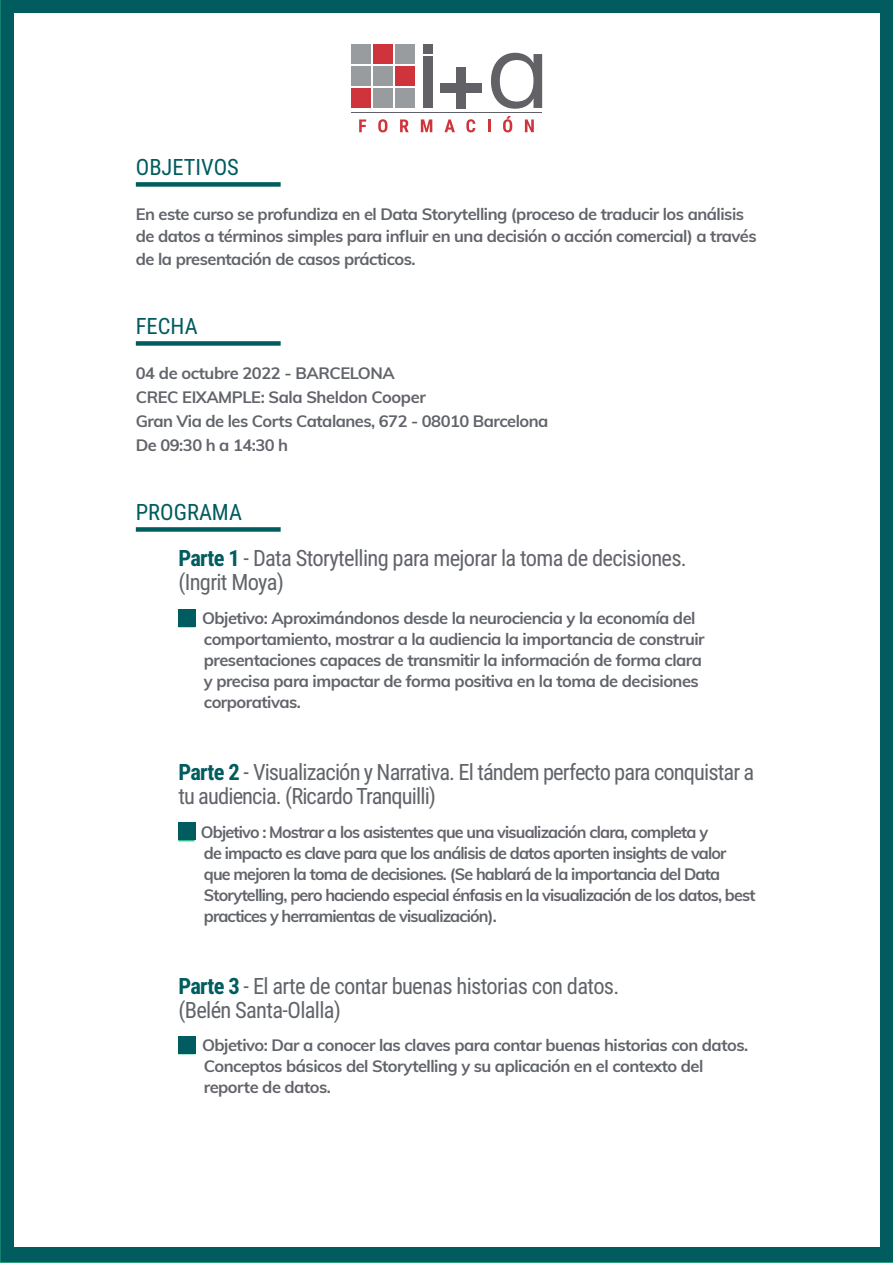
<style>
.page{position:relative;width:893px;height:1263px;background:#fff}
.page>*{position:absolute;margin:0;border:0;box-sizing:border-box;transform-origin:0 0}
.t1{font:22.5px/24px "Roboto Condensed";letter-spacing:-.03em;color:#61646a}
.t2{font:22.5px "Roboto Condensed";color:#005c5e}
.t3{font:700 16.5px/21px "Muli";letter-spacing:-.03em;color:#61646a}
.t4{font:700 16.5px/21px "Muli";letter-spacing:-.05em;color:#61646a}
.s1{color:#005c5e}
.s2{font-weight:700;color:#005c5e}
</style>
<div class="page">
<div style="left:1px;top:0;width:892px;height:1261px;background:#005c5e"></div>
<div style="left:15px;top:14px;width:865px;height:1233px;background:#fff"></div>
<svg style="left:359px;top:119px;width:7px;height:13px"></svg>
<svg style="left:378px;top:119px;width:9px;height:13px"></svg>
<svg style="left:400px;top:119px;width:9px;height:13px"></svg>
<svg style="left:421px;top:119px;width:11px;height:13px"></svg>
<svg style="left:444px;top:119px;width:11px;height:13px"></svg>
<svg style="left:466px;top:119px;width:9px;height:13px"></svg>
<svg style="left:488px;top:119px;width:2px;height:13px"></svg>
<svg style="left:503px;top:116px;width:9px;height:16px"></svg>
<svg style="left:525px;top:119px;width:9px;height:13px"></svg>
<div style="left:423px;top:56px;width:10px;height:52px;background:#616166"></div>
<div style="left:423px;top:44px;width:10px;height:9px;background:#616166"></div>
<svg style="left:491px;top:53px;width:51px;height:56px"></svg>
<div style="left:456px;top:67px;width:10px;height:41px;background:#616166"></div>
<div style="left:440px;top:83px;width:42px;height:9px;background:#616166"></div>
<div style="left:351px;top:66px;width:20px;height:20px;background:#999c9e"></div>
<div style="left:373px;top:88px;width:20px;height:20px;background:#999c9e"></div>
<div style="left:373px;top:66px;width:20px;height:20px;background:#999c9e"></div>
<div style="left:373px;top:44px;width:20px;height:20px;background:#cf333b"></div>
<div style="left:395px;top:66px;width:20px;height:20px;background:#cf333b"></div>
<div style="left:351px;top:44px;width:20px;height:20px;background:#999c9e"></div>
<div style="left:351px;top:88px;width:20px;height:20px;background:#cf333b"></div>
<div style="left:395px;top:88px;width:20px;height:20px;background:#999c9e"></div>
<div style="left:395px;top:44px;width:20px;height:20px;background:#999c9e"></div>
<hr style="left:351px;top:112px;width:191px;height:1px;background:#616169">
<div style="left:136px;top:182px;width:145px;height:5px;background:#005c5e"></div>
<div style="left:136px;top:341px;width:145px;height:5px;background:#005c5e"></div>
<div style="left:136px;top:527px;width:145px;height:5px;background:#005c5e"></div>
<div style="left:178px;top:609px;width:17px;height:17px;background:#005c5e"></div>
<div style="left:178px;top:822px;width:18px;height:18px;background:#005c5e"></div>
<div style="left:178px;top:1036px;width:18px;height:18px;background:#005c5e"></div>
<svg style="left:178px;top:626px;width:17px;height:1px"></svg>
<h1 class="t2" style="left:136px;top:151px;width:105px">OBJETIVOS</h1>
<p class="t3" style="left:136px;top:202px;width:622px;line-height:22.5px">En este curso se profundiza en el Data Storytelling (proceso de traducir los análisis de datos a términos simples para influir en una decisión o acción comercial) a través de la presentación de casos prácticos.</p>
<h1 class="t2" style="left:136px;top:310px;width:63px">FECHA</h1>
<p class="t3" style="left:136px;top:360px;width:414px;line-height:24px">04 de octubre 2022 - BARCELONA<br>CREC EIXAMPLE: Sala Sheldon Cooper<br>Gran Via de les Corts Catalanes, 672 - 08010 Barcelona De 09:30 h a 14:30 h</p>
<h1 class="t1" style="left:178px;top:487px;width:510px;line-height:46.5px;text-indent:-43px"><span class="s1">PROGRAMA<br></span><span class="s2">Parte 1</span> - Data Storytelling para mejorar la toma de decisiones.</h1>
<h1 class="t1" style="left:178px;top:569px;width:107px">(Ingrit Moya)</h1>
<p class="t3" style="left:202px;top:607px;width:504px">Objetivo: Aproximándonos desde la neurociencia y la economía del comportamiento, mostrar a la audiencia la importancia de construir presentaciones capaces de transmitir la información de forma clara y precisa para impactar de forma positiva en la toma de decisiones corporativas.</p>
<h1 class="t1" style="left:178px;top:759px;width:578px"><span class="s2">Parte 2</span> - Visualización y Narrativa. El tándem perfecto para conquistar a tu audiencia. (Ricardo Tranquilli)</h1>
<p class="t4" style="left:201px;top:820px;width:556px">Objetivo : Mostrar a los asistentes que una visualización clara, completa y<br>de impacto es clave para que los análisis de datos aporten insights de valor<br>que mejoren la toma de decisiones. (Se hablará de la importancia del Data Storytelling, pero haciendo especial énfasis en la visualización de los datos, best practices y herramientas de visualización).</p>
<h1 class="t1" style="left:178px;top:973px;width:443px"><span class="s2">Parte 3</span> - El arte de contar buenas historias con datos. (Belén Santa-Olalla)</h1>
<p class="t3" style="left:202px;top:1034px;width:548px">Objetivo: Dar a conocer las claves para contar buenas historias con datos.<br>Conceptos básicos del Storytelling y su aplicación en el contexto del reporte de datos.</p>
</div>
